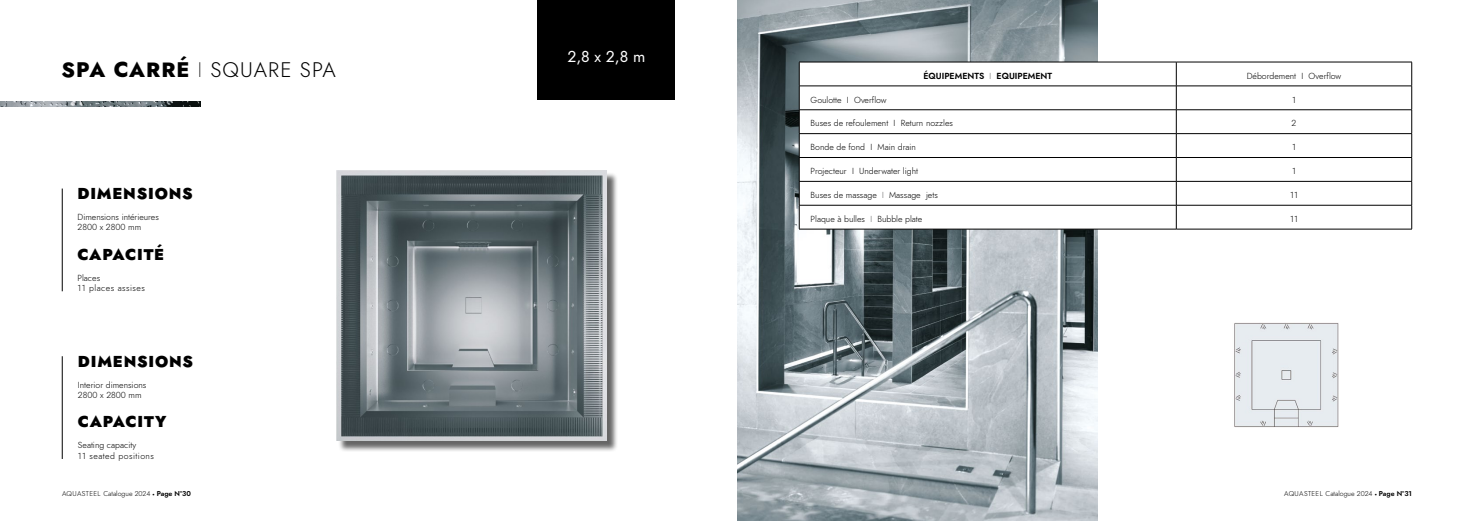
<style>
.page{position:relative;width:1474px;height:521px;background:#fff}
.page>*{position:absolute;margin:0;border:0;box-sizing:border-box;transform-origin:0 0}
.t1{font:300 21px "Jost";letter-spacing:.05em;color:#000}
.t2{font:900 15.75px "Jost";letter-spacing:.05em;color:#000}
.t3{font:15.75px "Jost";color:#fff}
.t4{font:300 8.75px/10.5px "Jost";color:#000}
.t5{font:300 8.75px/10.5px "Jost";letter-spacing:.05em;color:#000}
.t6{font:8.75px "Jost Semi";color:#000}
.t7{font:300 7px "Jost";color:#000}
.s1{font-weight:800}
.s2{font-weight:100}
.s3{font-family:"Jost";font-weight:100}
.s4{font-family:"Calibri";font-weight:700;font-size:4.38px}
.s5{font-family:"Jost Semi";font-weight:400}
</style>
<div class="page">
<hr style="left:62px;top:356px;width:1px;height:103px;background:#000">
<div style="left:538px;top:0;width:137px;height:100px;background:#000"></div>
<hr style="left:62px;top:189px;width:1px;height:102px;background:#000">
<img style="left:737px;top:0;width:360px;height:521px">
<svg style="left:800px;top:63px;width:611px;height:166px"></svg>
<hr style="left:799px;top:110px;width:377px;height:1px;background:#000">
<hr style="left:1176px;top:110px;width:235px;height:1px;background:#000">
<hr style="left:799px;top:133px;width:377px;height:1px;background:#000">
<hr style="left:1176px;top:133px;width:235px;height:1px;background:#000">
<hr style="left:799px;top:157px;width:377px;height:1px;background:#000">
<hr style="left:1176px;top:157px;width:235px;height:1px;background:#000">
<hr style="left:799px;top:181px;width:377px;height:1px;background:#000">
<hr style="left:1176px;top:181px;width:235px;height:1px;background:#000">
<hr style="left:799px;top:205px;width:377px;height:1px;background:#000">
<hr style="left:1176px;top:205px;width:235px;height:1px;background:#000">
<svg style="left:1176px;top:63px;width:1px;height:166px"></svg>
<hr style="left:799px;top:229px;width:377px;height:1px;background:#000">
<hr style="left:1176px;top:229px;width:235px;height:1px;background:#000">
<hr style="left:799px;top:62px;width:377px;height:1px;background:#000">
<svg style="left:799px;top:62px;width:1px;height:167px"></svg>
<hr style="left:1176px;top:62px;width:235px;height:1px;background:#000">
<svg style="left:1411px;top:62px;width:1px;height:167px"></svg>
<hr style="left:799px;top:86px;width:377px;height:1px;background:#000">
<hr style="left:1176px;top:86px;width:235px;height:1px;background:#000">
<img style="left:0;top:102px;width:200px;height:5px">
<div style="left:338px;top:172px;width:280px;height:280px;background:#000;opacity:.6"></div>
<img style="left:337px;top:171px;width:269px;height:270px">
<img style="left:1234px;top:323px;width:104px;height:104px">
<h1 class="t1" style="left:62px;top:56px;width:276px"><span class="s1">SPA CARRÉ</span> <span class="s2">I</span> SQUARE SPA</h1>
<h2 class="t2" style="left:78px;top:182px;width:117px">DIMENSIONS</h2>
<p class="t4" style="left:78px;top:211px;width:83px">Dimensions intérieures<br>2800 x 2800 mm</p>
<h2 class="t2" style="left:78px;top:243px;width:88px">CAPACITÉ</h2>
<p class="t5" style="left:78px;top:272px;width:69px">Places<br>11 places assises</p>
<h2 class="t2" style="left:78px;top:350px;width:117px">DIMENSIONS</h2>
<p class="t4" style="left:78px;top:379px;width:70px">Interior dimensions<br>2800 x 2800 mm</p>
<h2 class="t2" style="left:78px;top:411px;width:90px">CAPACITY</h2>
<p class="t5" style="left:78px;top:440px;width:77px">Seating capacity<br>11 seated positions</p>
<h2 class="t3" style="left:567px;top:46px;width:79px">2,8 x 2,8 m</h2>
<p class="t6" style="left:923px;top:70px;width:130px">ÉQUIPEMENTS <span class="s3">I</span> EQUIPEMENT</p>
<p class="t4" style="left:1246px;top:70px;width:96px">Débordement I Overflow</p>
<p class="t4" style="left:810px;top:94px;width:78px">Goulotte I Overflow</p>
<p class="t4" style="left:1292px;top:94px;width:5px">1</p>
<p class="t4" style="left:810px;top:118px;width:144px">Buses de refoulement I Return nozzles</p>
<p class="t4" style="left:1291px;top:118px;width:6px">2</p>
<p class="t4" style="left:810px;top:142px;width:107px">Bonde de fond I Main drain</p>
<p class="t4" style="left:1292px;top:142px;width:5px">1</p>
<p class="t4" style="left:810px;top:166px;width:109px">Projecteur I Underwater light</p>
<p class="t4" style="left:1292px;top:166px;width:5px">1</p>
<p class="t4" style="left:810px;top:190px;width:129px">Buses de massage <span class="s2">I</span> Massage jets</p>
<p class="t4" style="left:1290px;top:190px;width:9px">11</p>
<p class="t4" style="left:810px;top:214px;width:113px">Plaque à bulles <span class="s2">I</span> Bubble plate</p>
<p class="t4" style="left:1290px;top:214px;width:9px">11</p>
<p class="t7" style="left:62px;top:489px;width:130px">AQUASTEEL Catalogue 2024 <span class="s4">•</span> <span class="s5">Page N°30</span></p>
<p class="t7" style="left:1284px;top:489px;width:129px">AQUASTEEL Catalogue 2024 <span class="s4">•</span> <span class="s5">Page N°31</span></p>
</div>
